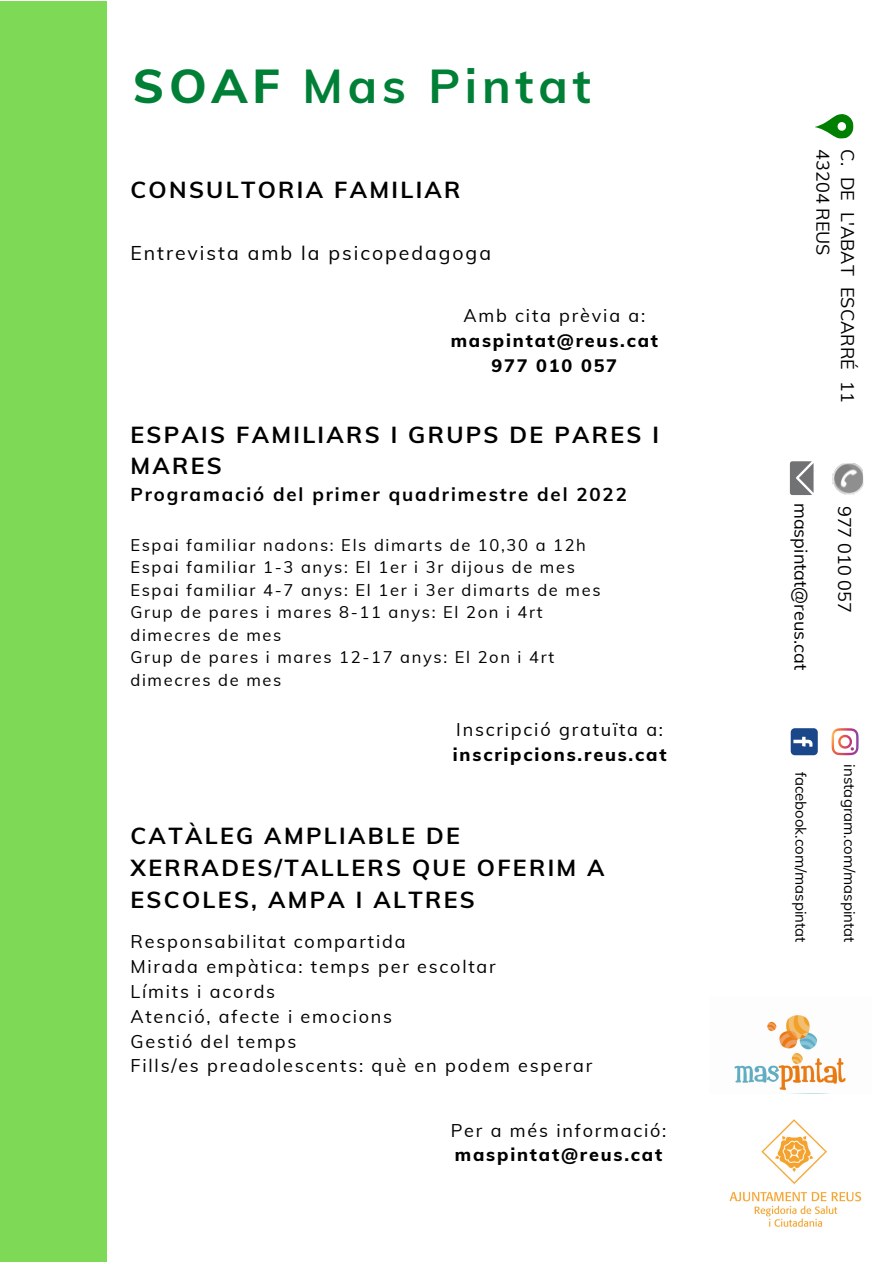
<style>
.page{position:relative;width:894px;height:1264px;background:#fff}
.page>*{position:absolute;margin:0;border:0;box-sizing:border-box;transform-origin:0 0}
.t1{font:700 47.55px "Muli";letter-spacing:.1em;color:#008037}
.t2{font:700 23.25px/31.5px "Muli";letter-spacing:.1em;color:#000}
.t3{font:19.5px "Muli";letter-spacing:.1em;color:#000}
.t4{font:700 18.75px "Muli";letter-spacing:.1em;color:#000}
.t5{font:18px "Muli";letter-spacing:.1em;color:#000}
.t6{font:800 18px "Muli";letter-spacing:.1em;color:#000}
.t7{font:18px/24.8px "Muli";color:#010103}
.t8{font:16.5px/22.5px "Muli";letter-spacing:.1em;color:#000}
.t9{font:15px "Muli";color:#010103}
.s1{font-weight:800}
</style>
<div class="page">
<div style="left:0;top:1px;width:106px;height:421px;background:#7ed957"></div>
<div style="left:0;top:840px;width:106px;height:421px;background:#7ed957"></div>
<div style="left:0;top:421px;width:106px;height:421px;background:#7ed957"></div>
<svg style="left:831px;top:728px;width:27px;height:27px"></svg>
<div style="left:790px;top:728px;width:27px;height:27px;background:#1a4789;border-radius:4px"></div>
<svg style="left:793px;top:736px;width:19px;height:10px"></svg>
<img style="left:734px;top:1015px;width:112px;height:76px">
<img style="left:729px;top:1119px;width:133px;height:108px">
<svg style="left:815px;top:114px;width:38px;height:25px"></svg>
<img style="left:832px;top:463px;width:31px;height:32px">
<svg style="left:789px;top:461px;width:24px;height:34px"></svg>
<p class="t1" style="left:133px;top:55px;width:459px"><span class="s1">SOAF</span> Mas Pintat</p>
<p class="t2" style="left:130px;top:174px;width:331px">CONSULTORIA FAMILIAR</p>
<p class="t3" style="left:130px;top:240px;width:362px">Entrevista amb la psicopedagoga</p>
<p class="t5" style="left:463px;top:304px;width:183px">Amb cita prèvia a:</p>
<p class="t6" style="left:450px;top:329px;width:209px">maspintat@reus.cat</p>
<p class="t6" style="left:491px;top:354px;width:127px">977 010 057</p>
<p class="t2" style="left:130px;top:418px;width:530px">ESPAIS FAMILIARS I GRUPS DE PARES I<br>MARES</p>
<p class="t4" style="left:130px;top:482px;width:498px">Programació del primer quadrimestre del 2022</p>
<p class="t8" style="left:130px;top:533px;width:457px">Espai familiar nadons: Els dimarts de 10,30 a 12h</p>
<p class="t8" style="left:130px;top:555px;width:446px">Espai familiar 1-3 anys: El 1er i 3r dijous de mes</p>
<p class="t8" style="left:130px;top:578px;width:471px">Espai familiar 4-7 anys: El 1er i 3er dimarts de mes</p>
<p class="t8" style="left:130px;top:600px;width:413px">Grup de pares i mares 8-11 anys: El 2on i 4rt dimecres de mes</p>
<p class="t8" style="left:130px;top:645px;width:425px">Grup de pares i mares 12-17 anys: El 2on i 4rt dimecres de mes</p>
<p class="t5" style="left:456px;top:717px;width:208px">Inscripció gratuïta a:</p>
<p class="t6" style="left:453px;top:742px;width:215px">inscripcions.reus.cat</p>
<p class="t2" style="left:130px;top:819px;width:475px">CATÀLEG AMPLIABLE DE<br>XERRADES/TALLERS QUE OFERIM A<br>ESCOLES, AMPA I ALTRES</p>
<p class="t5" style="left:130px;top:930px;width:276px">Responsabilitat compartida</p>
<p class="t5" style="left:130px;top:955px;width:367px">Mirada empàtica: temps per escoltar</p>
<p class="t5" style="left:130px;top:979px;width:146px">Límits i acords</p>
<p class="t5" style="left:130px;top:1004px;width:263px">Atenció, afecte i emocions</p>
<p class="t5" style="left:130px;top:1029px;width:167px">Gestió del temps</p>
<p class="t5" style="left:130px;top:1054px;width:463px">Fills/es preadolescents: què en podem esperar</p>
<p class="t5" style="left:450px;top:1118px;width:217px">Per a més informació:</p>
<p class="t6" style="left:455px;top:1143px;width:209px">maspintat@reus.cat</p>
<p class="t7" style="left:860px;top:149px;width:255px;rotate:90deg">C. DE L'ABAT ESCARRÉ 11<br>43204 REUS</p>
<p class="t7" style="left:813px;top:503px;width:169px;rotate:90deg">maspintat@reus.cat</p>
<p class="t7" style="left:856px;top:506px;width:108px;rotate:90deg">977 010 057</p>
<p class="t9" style="left:810px;top:771px;width:173px;rotate:90deg">facebook.com/maspintat</p>
<p class="t9" style="left:859px;top:764px;width:180px;rotate:90deg">instagram.com/maspintat</p>
</div>
